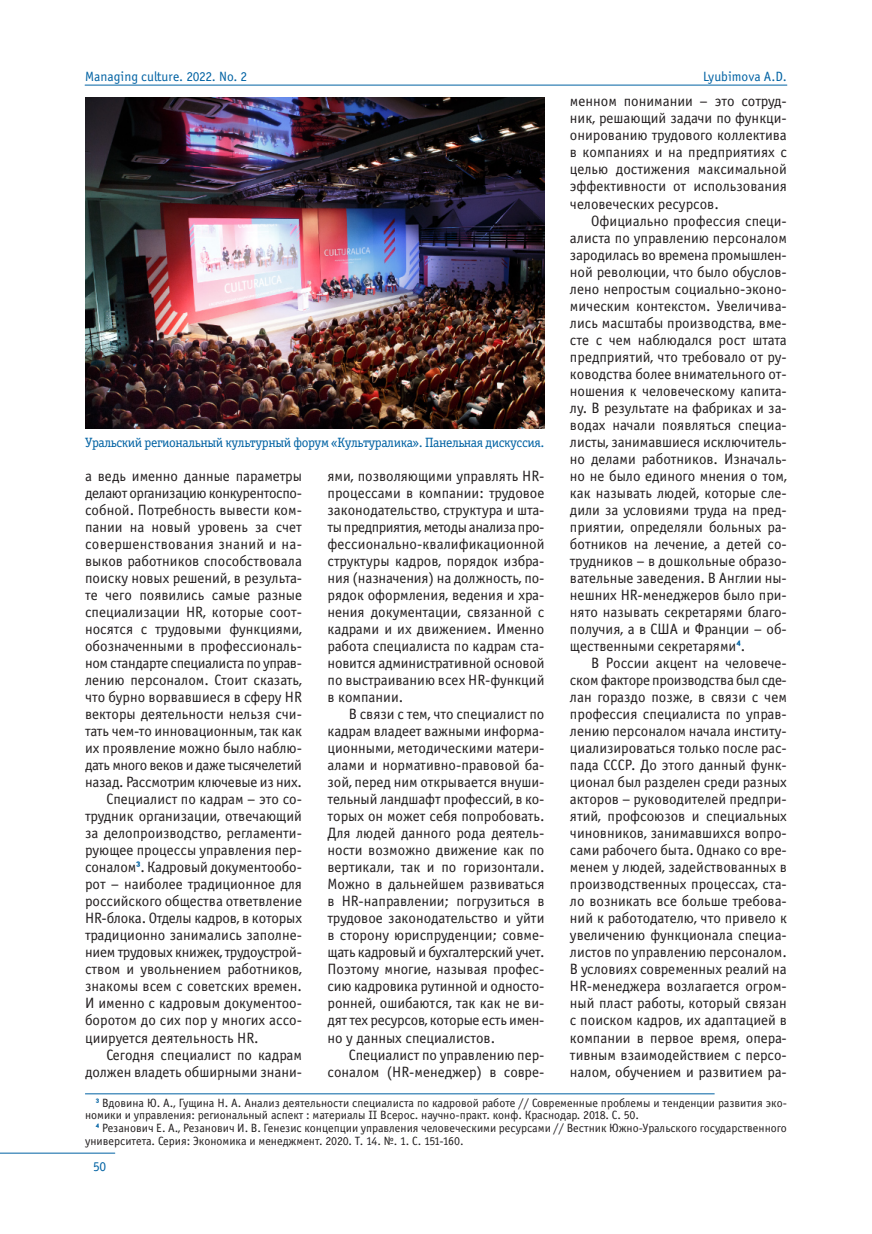
<style>
.page{position:relative;width:872px;height:1234px;background:#fff}
.page>*{position:absolute;margin:0;border:0;box-sizing:border-box;transform-origin:0 0}
.t1{font:15px/17px "Officina Sans Book ITC";color:#231f20;text-align:justify}
.t2{font:15px "Officina Sans Book ITC";letter-spacing:-.025em;color:#231f20}
.t3{font:15px "Officina Sans Book ITC";letter-spacing:.02em;color:#231f20}
.t4{font:13.5px "Officina Serif Book ITC";letter-spacing:-.03em;color:#0062a3}
.t5{font:13.5px "Officina Sans Book ITC";color:#0062a3}
.t6{font:12px/12.6px "Officina Sans Book ITC";color:#231f20}
.s1{font-family:"Opinion Pro";font-weight:800;color:#0062a3}
</style>
<div class="page">
<hr style="left:85px;top:85px;width:702px;height:1px;background:#0062a3">
<hr style="left:0;top:1152px;width:115px;height:1px;background:#0062a3">
<hr style="left:85px;top:1093px;width:629px;height:1px;background:#0062a3">
<img style="left:85px;top:98px;width:459px;height:330px">
<p class="t5" style="left:85px;top:71px;width:164px">Managing culture. 2022. No. 2</p>
<p class="t4" style="left:85px;top:437px;width:461px">Уральский региональный культурный форум «Культуралика». Панельная дискуссия.</p>
<p class="t1" style="left:85px;top:468px;width:218px">а ведь именно данные параметры</p>
<p class="t2" style="left:85px;top:487px;width:218px">делают организацию конкурентоспо-</p>
<p class="t1" style="left:85px;top:502px;width:218px">собной. Потребность вывести ком-</p>
<p class="t1" style="left:85px;top:519px;width:218px">пании на новый уровень за счет</p>
<p class="t3" style="left:85px;top:538px;width:218px">совершенствования знаний и на-</p>
<p class="t1" style="left:85px;top:553px;width:218px">выков работников способствовала</p>
<p class="t1" style="left:85px;top:570px;width:218px">поиску новых решений, в результа-</p>
<p class="t1" style="left:85px;top:587px;width:218px">те чего появились самые разные</p>
<p class="t1" style="left:85px;top:604px;width:218px">специализации HR, которые соот-</p>
<p class="t1" style="left:85px;top:621px;width:218px">носятся с трудовыми функциями,</p>
<p class="t1" style="left:85px;top:638px;width:218px">обозначенными в профессиональ-</p>
<p class="t2" style="left:85px;top:657px;width:218px">ном стандарте специалиста по управ-</p>
<p class="t1" style="left:85px;top:672px;width:218px">лению персоналом. Стоит сказать,</p>
<p class="t1" style="left:85px;top:689px;width:218px">что бурно ворвавшиеся в сферу HR</p>
<p class="t1" style="left:85px;top:706px;width:218px">векторы деятельности нельзя счи-</p>
<p class="t1" style="left:85px;top:723px;width:218px">тать чем-то инновационным, так как</p>
<p class="t1" style="left:85px;top:740px;width:218px">их проявление можно было наблю-</p>
<p class="t2" style="left:85px;top:759px;width:218px">дать много веков и даже тысячелетий</p>
<p class="t1" style="left:85px;top:774px;width:218px">назад. Рассмотрим ключевые из них.</p>
<p class="t1" style="left:106px;top:791px;width:197px">Специалист по кадрам – это со-</p>
<p class="t1" style="left:85px;top:808px;width:218px">трудник организации, отвечающий</p>
<p class="t1" style="left:85px;top:825px;width:218px">за делопроизводство, регламенти-</p>
<p class="t1" style="left:85px;top:842px;width:218px">рующее процессы управления пер-</p>
<p class="t1" style="left:85px;top:859px;width:218px">соналом<span class="s1">3</span>. Кадровый документообо-</p>
<p class="t1" style="left:85px;top:876px;width:218px">рот – наиболее традиционное для</p>
<p class="t1" style="left:85px;top:893px;width:218px">российского общества ответвление</p>
<p class="t1" style="left:85px;top:910px;width:218px">HR-блока. Отделы кадров, в которых</p>
<p class="t1" style="left:85px;top:927px;width:218px">традиционно занимались заполне-</p>
<p class="t1" style="left:85px;top:944px;width:218px">нием трудовых книжек, трудоустрой-</p>
<p class="t1" style="left:85px;top:961px;width:218px">ством и увольнением работников,</p>
<p class="t1" style="left:85px;top:978px;width:218px">знакомы всем с советских времен.</p>
<p class="t1" style="left:85px;top:995px;width:218px">И именно с кадровым документоо-</p>
<p class="t1" style="left:85px;top:1012px;width:218px">боротом до сих пор у многих ассо-</p>
<p class="t1" style="left:85px;top:1029px;width:175px">циируется деятельность HR.</p>
<p class="t1" style="left:106px;top:1046px;width:197px">Сегодня специалист по кадрам</p>
<p class="t1" style="left:85px;top:1063px;width:218px">должен владеть обширными знани-</p>
<p class="t1" style="left:327px;top:468px;width:218px">ями, позволяющими управлять HR&shy;процессами в компании: трудовое законодательство, структура и шта&shy;ты предприятия, методы анализа про&shy;фессионально-квалификационной структуры кадров, порядок избра&shy;ния (назначения) на должность, по&shy;рядок оформления, ведения и хра&shy;нения документации, связанной с кадрами и их движением. Именно работа специалиста по кадрам ста&shy;новится административной основой по выстраиванию всех HR-функций в компании.</p>
<p class="t1" style="left:327px;top:706px;width:218px;text-indent:21px">В связи с тем, что специалист по кадрам владеет важными информа&shy;ционными, методическими матери&shy;алами и нормативно-правовой ба&shy;зой, перед ним открывается внуши&shy;тельный ландшафт профессий, в ко&shy;торых он может себя попробовать.<br>Для людей данного рода деятель&shy;ности возможно движение как по вертикали, так и по горизонтали.<br>Можно в дальнейшем развиваться в HR-направлении; погрузиться в трудовое законодательство и уйти в сторону юриспруденции; совме&shy;щать кадровый и бухгалтерский учет.<br>Поэтому многие, называя профес&shy;сию кадровика рутинной и односто&shy;ронней, ошибаются, так как не ви&shy;дят тех ресурсов, которые есть имен&shy;но у данных специалистов.</p>
<p class="t1" style="left:327px;top:1046px;width:218px;text-align:right">Специалист по управлению пер&shy;соналом (HR-менеджер) в совре-</p>
<p class="t5" style="left:703px;top:71px;width:85px">Lyubimova A.D.</p>
<p class="t1" style="left:570px;top:94px;width:218px">менном понимании – это сотруд&shy;ник, решающий задачи по функци&shy;онированию трудового коллектива в компаниях и на предприятиях с целью достижения максимальной эффективности от использования человеческих ресурсов.</p>
<p class="t1" style="left:570px;top:213px;width:218px;text-indent:21px">Официально профессия специ&shy;алиста по управлению персоналом зародилась во времена промышлен&shy;ной революции, что было обуслов&shy;лено непростым социально-эконо&shy;мическим контекстом. Увеличива&shy;лись масштабы производства, вме&shy;сте с чем наблюдался рост штата предприятий, что требовало от ру&shy;ководства более внимательного от&shy;ношения к человеческому капита&shy;лу. В результате на фабриках и за&shy;водах начали появляться специа&shy;листы, занимавшиеся исключитель&shy;но делами работников. Изначаль&shy;но не было единого мнения о том, как называть людей, которые сле&shy;дили за условиями труда на пред&shy;приятии, определяли больных ра&shy;ботников на лечение, а детей со&shy;трудников – в дошкольные образо&shy;вательные заведения. В Англии ны&shy;нешних HR-менеджеров было при&shy;нято называть секретарями благо&shy;получия, а в США и Франции – об&shy;щественными секретарями<span class="s1">4</span>.</p>
<p class="t1" style="left:570px;top:655px;width:218px;text-indent:21px">В России акцент на человече&shy;ском факторе производства был сде&shy;лан гораздо позже, в связи с чем профессия специалиста по управ&shy;лению персоналом начала институ&shy;циализироваться только после рас&shy;пада СССР. До этого данный функ&shy;ционал был разделен среди разных акторов – руководителей предпри&shy;ятий, профсоюзов и специальных чиновников, занимавшихся вопро&shy;сами рабочего быта. Однако со вре&shy;менем у людей, задействованных в производственных процессах, ста&shy;ло возникать все больше требова&shy;ний к работодателю, что привело к увеличению функционала специа&shy;листов по управлению персоналом.<br>В условиях современных реалий на HR-менеджера возлагается огром&shy;ный пласт работы, который связан с поиском кадров, их адаптацией в компании в первое время, опера&shy;тивным взаимодействием с персо&shy;налом, обучением и развитием ра-</p>
<p class="t6" style="left:85px;top:1097px;width:703px;text-indent:11px"><span class="s1">3</span> Вдовина Ю. А., Гущина Н. А. Анализ деятельности специалиста по кадровой работе // Современные проблемы и тенденции развития эко&shy;номики и управления: региональный аспект : материалы II Всерос. научно-практ. конф. Краснодар. 2018. С. 50.</p>
<p class="t6" style="left:85px;top:1122px;width:703px;text-indent:11px"><span class="s1">4</span> Резанович Е. А., Резанович И. В. Генезис концепции управления человеческими ресурсами // Вестник Южно-Уральского государственного университета. Серия: Экономика и менеджмент. 2020. Т. 14. №. 1. С. 151-160.</p>
<p class="t5" style="left:93px;top:1161px;width:15px">50</p>
</div>
